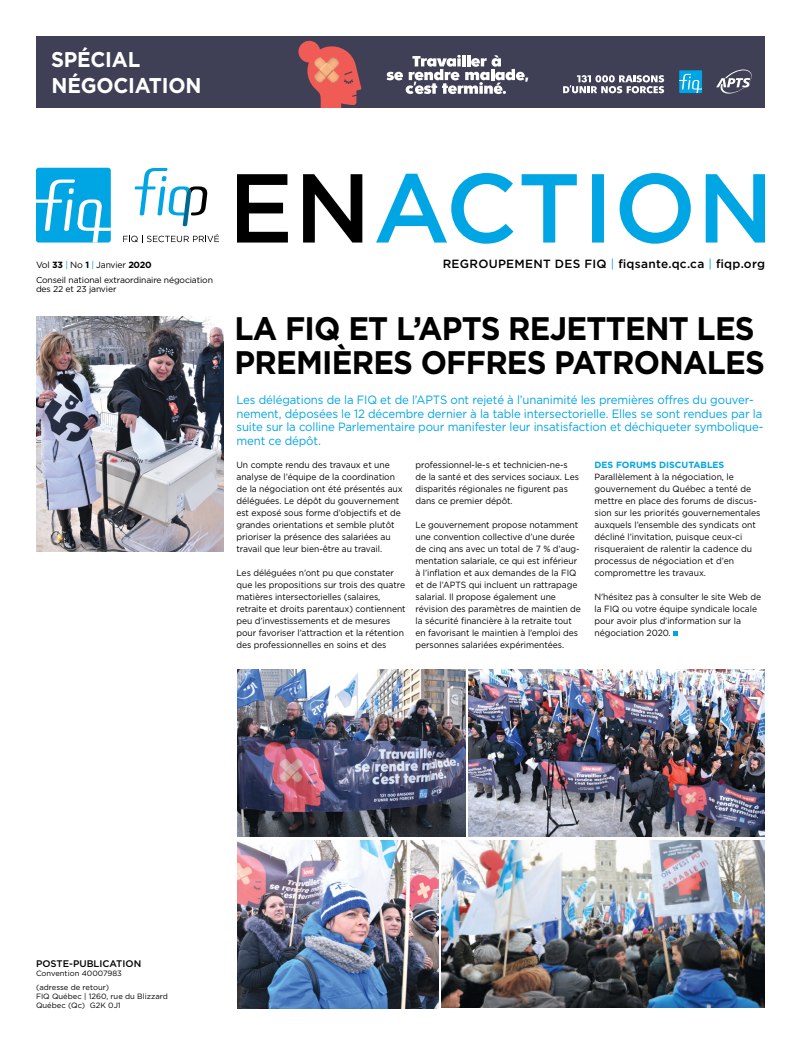
<style>
.page{position:relative;width:801px;height:1044px;background:#fff}
.page>*{position:absolute;margin:0;border:0;box-sizing:border-box;transform-origin:0 0}
.t1{font:700 32.6px/34px "Gotham";letter-spacing:-.025em;color:#000;scale:.95 1}
.t2{font:700 21.4px/26.1px "Gotham";letter-spacing:-.01em;color:#fff;scale:.95 1}
.t3{font:12px/13.6px "Gotham";letter-spacing:-.01em;color:#00a5e3;scale:.95 1}
.t4{font:500 11.9px "Gotham";letter-spacing:.025em;color:#000}
.t5{font:500 9.6px "Gotham";color:#000}
.t6{font:9px/12px "Gotham";letter-spacing:-.005em;color:#000;scale:.95 1}
.t7{font:9px "Gotham";letter-spacing:-.005em;color:#000}
.t8{font:700 9px "Gotham";color:#00a5e3}
.t9{font:8.6px/9px "Gotham";letter-spacing:-.015em;color:#000}
.t10{font:7.7px/13.5px "Gotham";color:#000}
.s1{font-weight:700}
.s2{color:#00a5e3}
.s3{font-weight:400;color:#00a5e3}
</style>
<div class="page">
<svg style="left:237px;top:174px;width:125px;height:69px"></svg>
<svg style="left:376px;top:173px;width:389px;height:71px"></svg>
<div style="left:36px;top:168px;width:75px;height:75px;background:#00a5e3;border-radius:3px"></div>
<svg style="left:36px;top:180px;width:75px;height:63px"></svg>
<svg style="left:123px;top:234px;width:96px;height:9px"></svg>
<svg style="left:135px;top:168px;width:73px;height:58px"></svg>
<svg style="left:673px;top:632px;width:5px;height:4px"></svg>
<div style="left:36px;top:36px;width:729px;height:72px;background:#3f4056"></div>
<svg style="left:563px;top:75px;width:101px;height:18px"></svg>
<div style="left:679px;top:70px;width:23px;height:23px;background:#00a5e3"></div>
<svg style="left:679px;top:74px;width:23px;height:19px"></svg>
<svg style="left:716px;top:69px;width:36px;height:25px"></svg>
<svg style="left:298px;top:41px;width:63px;height:67px"></svg>
<img style="left:314px;top:58px;width:24px;height:24px">
<svg style="left:386px;top:55px;width:142px;height:39px"></svg>
<img style="left:237px;top:840px;width:201px;height:168px">
<img style="left:468px;top:669px;width:297px;height:168px">
<img style="left:441px;top:840px;width:324px;height:168px">
<img style="left:237px;top:669px;width:228px;height:168px">
<img style="left:36px;top:316px;width:188px;height:236px">
<h2 class="t2" style="left:51px;top:46px;width:63px">SPÉCIAL<br>N ÉGOCIATION</h2>
<p class="t7" style="left:36px;top:259px;width:117px">vol <span class="s1">33</span> <span class="s2">|</span> no <span class="s1">1</span> <span class="s2">|</span> janvier <span class="s1">2020</span></p>
<p class="t9" style="left:36px;top:275px;width:178px">Conseil national extraordinaire négociation des 22 et 23 janvier</p>
<h3 class="t4" style="left:443px;top:257px;width:324px">REGROUPEMENT DES FIQ <span class="s3">|</span> FIQSANTE.QC.CA <span class="s3">|</span> FIQP.ORG</h3>
<h1 class="t1" style="left:234px;top:310px;width:560px">LA FI Q ET L’APTS REJETTENT LES<br>PREMIÈRES OFFRES PATRONALES</h1>
<p class="t3" style="left:236px;top:393px;width:556px">Les délégations de la FIQ et de l’APTS ont rejeté à l’unanimité les premières offres du gouver&shy;nement, déposées le 12 décembre dernier à la table intersectorielle. Elles se sont rendues par la suite sur la colline Parlementaire pour manifester leur insatisfaction et déchiqueter symbolique&shy;ment ce dépôt.</p>
<p class="t6" style="left:236px;top:459px;width:177px">Un compte rendu des travaux et une analyse de l’équipe de la coordination de la négociation ont été présentés aux déléguées. Le dépôt du gouvernement est exposé sous forme d’objectifs et de grandes orientations et semble plutôt prioriser la présence des salariées au travail que leur bien-être au travail.</p>
<p class="t6" style="left:236px;top:567px;width:180px">Les déléguées n’ont pu que constater que les propositions sur trois des quatre matières intersectorielles (salaires, retraite et droits parentaux) contiennent peu d’investissements et de mesures pour favoriser l’attraction et la rétention des professionnelles en soins et des</p>
<p class="t6" style="left:416px;top:459px;width:174px">professionnel-le-s et technicien-ne-s de la santé et des services sociaux. Les disparités régionales ne figurent pas dans ce premier dépôt.</p>
<p class="t6" style="left:416px;top:519px;width:176px">Le gouvernement propose notamment une convention collective d’une durée de cinq ans avec un total de 7 % d’aug&shy;mentation salariale, ce qui est inférieur à l’inflation et aux demandes de la FIQ et de l’APTS qui incluent un rattrapage salarial. Il propose également une révision des paramètres de maintien de la sécurité financière à la retraite tout en favorisant le maintien à l’emploi des personnes salariées expérimentées.</p>
<p class="t8" style="left:594px;top:460px;width:131px">DES FORUMS DISCUTABLES</p>
<p class="t6" style="left:594px;top:471px;width:176px">Parallèlement à la négociation, le gouvernement du Québec a tenté de mettre en place des forums de discus&shy;sion sur les priorités gouvernementales auxquels l’ensemble des syndicats ont décliné l’invitation, puisque ceux-ci risqueraient de ralentir la cadence du processus de négociation et d’en compromettre les travaux.</p>
<p class="t6" style="left:594px;top:591px;width:177px">N’hésitez pas à consulter le site Web de la FIQ ou votre équipe syndicale locale pour avoir plus d’information sur la négociation 2020.</p>
<p class="t5" style="left:36px;top:958px;width:8px">POSTE</p>
<p class="t5" style="left:69px;top:958px;width:65px">-PUBLICATION</p>
<p class="t10" style="left:36px;top:967px;width:87px">Convention 40007983 (adresse de retour)</p>
<p class="t10" style="left:36px;top:991px;width:133px;line-height:9.2px">FIQ Québec | 1260, rue du Blizzard<br>Québec (Qc) G2K 0J1</p>
</div>
